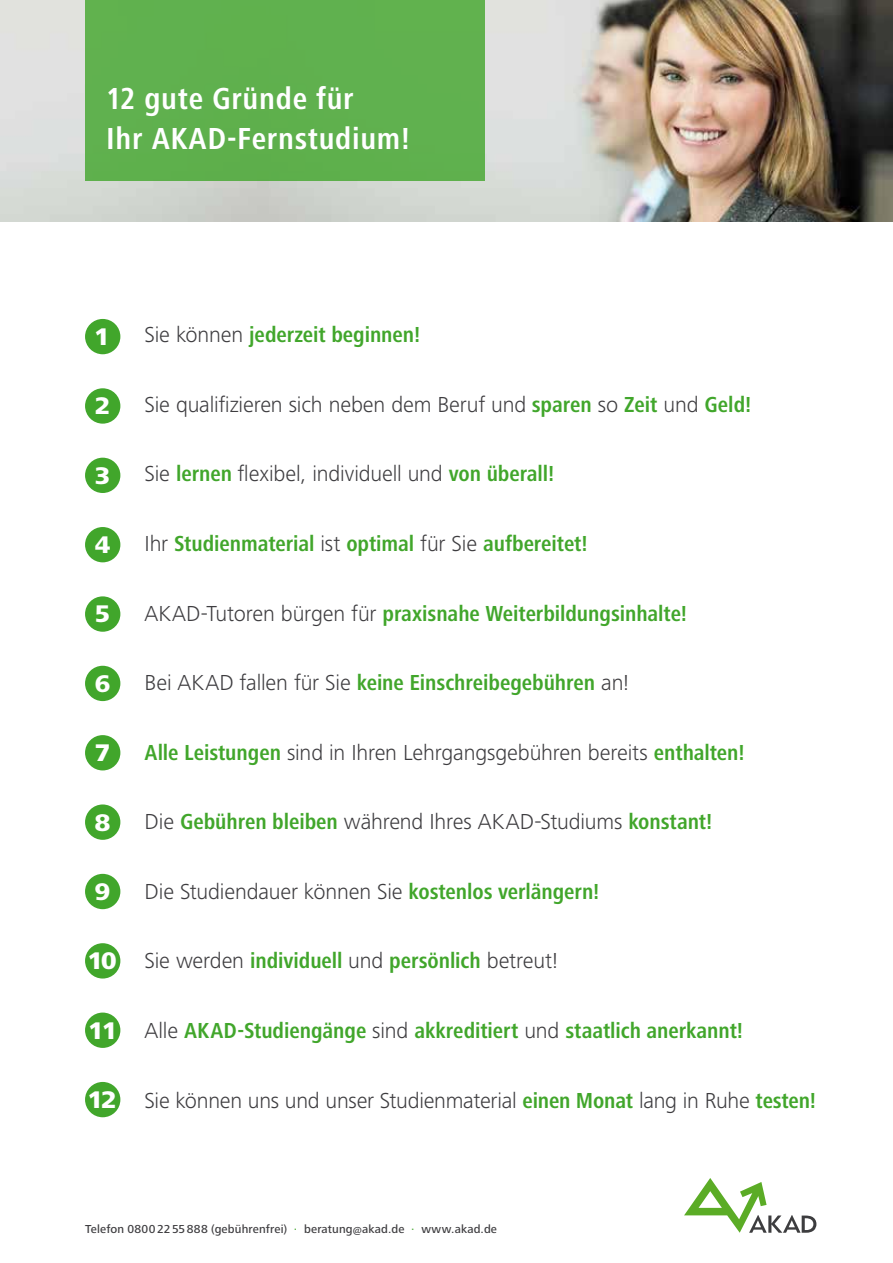
<style>
.page{position:relative;width:893px;height:1263px;background:#fff}
.page>*{position:absolute;margin:0;border:0;box-sizing:border-box;transform-origin:0 0}
.t1{font:700 condensed 31.5px/40.5px "Frutiger Next LTCE";letter-spacing:.02em;color:#fff}
.t2{font:800 24.9px "Frutiger Next LT";color:#fff}
.t3{font:300 22.5px "Frutiger Next LTCE";letter-spacing:-.01em;color:#3e3d40}
.t4{font:700 condensed 22.5px "Frutiger Next LTCE";letter-spacing:-.005em;color:#41a62b}
.t5{font:500 12px "Frutiger Next LTCE";letter-spacing:.015em;color:#3e3d40}
.s1{font-weight:300;font-stretch:normal;color:#3e3d40}
.s2{font-weight:700;font-stretch:condensed;color:#41a62b}
.s3{color:#41a62b}
</style>
<div class="page">
<svg style="left:684px;top:1178px;width:132px;height:55px"></svg>
<img style="left:268px;top:0;width:625px;height:221px">
<img style="left:0;top:0;width:268px;height:221px">
<div style="left:85px;top:0;width:400px;height:180px;background:#60b14e"></div>
<div style="left:85px;top:319px;width:35px;height:35px;background:#41a62b;border-radius:50%"></div>
<div style="left:85px;top:388px;width:35px;height:36px;background:#41a62b;border-radius:50%"></div>
<div style="left:85px;top:458px;width:35px;height:35px;background:#41a62b;border-radius:50%"></div>
<div style="left:85px;top:527px;width:35px;height:35px;background:#41a62b;border-radius:50%"></div>
<div style="left:85px;top:596px;width:35px;height:36px;background:#41a62b;border-radius:50%"></div>
<div style="left:85px;top:666px;width:35px;height:35px;background:#41a62b;border-radius:50%"></div>
<div style="left:85px;top:735px;width:35px;height:35px;background:#41a62b;border-radius:50%"></div>
<div style="left:85px;top:804px;width:35px;height:36px;background:#41a62b;border-radius:50%"></div>
<div style="left:85px;top:874px;width:35px;height:35px;background:#41a62b;border-radius:50%"></div>
<div style="left:85px;top:943px;width:35px;height:35px;background:#41a62b;border-radius:50%"></div>
<div style="left:85px;top:1012px;width:35px;height:36px;background:#41a62b;border-radius:50%"></div>
<div style="left:85px;top:1082px;width:35px;height:35px;background:#41a62b;border-radius:50%"></div>
<h1 class="t1" style="left:106px;top:78px;width:305px">12 gute Gründe für<br>Ihr AKAD-Fernstudium!</h1>
<p class="t2" style="left:94px;top:323px;width:17px">1</p>
<p class="t4" style="left:145px;top:322px;width:277px"><span class="s1">Sie können</span> jederzeit beginnen!</p>
<p class="t2" style="left:95px;top:392px;width:17px">2</p>
<p class="t3" style="left:145px;top:392px;width:608px">Sie qualifizieren sich neben dem Beruf und <span class="s2">sparen</span> so <span class="s2">Zeit</span> und <span class="s2">Geld!</span></p>
<p class="t2" style="left:95px;top:461px;width:17px">3</p>
<p class="t3" style="left:145px;top:461px;width:411px">Sie <span class="s2">lernen</span> flexibel, individuell und <span class="s2">von überall!</span></p>
<p class="t2" style="left:95px;top:531px;width:17px">4</p>
<p class="t4" style="left:145px;top:531px;width:445px"><span class="s1">Ihr</span> Studienmaterial <span class="s1">ist</span> optimal <span class="s1">für Sie</span> aufbereitet!</p>
<p class="t2" style="left:95px;top:600px;width:17px">5</p>
<p class="t4" style="left:145px;top:600px;width:544px"><span class="s1">AKAD-Tutoren bürgen für</span> praxisnahe Weiterbildungsinhalte!</p>
<p class="t2" style="left:95px;top:669px;width:17px">6</p>
<p class="t4" style="left:145px;top:670px;width:486px"><span class="s1">Bei AKAD fallen für Sie</span> keine Einschreibegebühren <span class="s1">an!</span></p>
<p class="t2" style="left:95px;top:739px;width:17px">7</p>
<p class="t3" style="left:145px;top:739px;width:602px"><span class="s2">Alle Leistungen</span> sind in Ihren Lehrgangsgebühren bereits <span class="s2">enthalten!</span></p>
<p class="t2" style="left:95px;top:808px;width:17px">8</p>
<p class="t3" style="left:145px;top:809px;width:569px">Die <span class="s2">Gebühren bleiben</span> während Ihres AKAD-Studiums <span class="s2">konstant!</span></p>
<p class="t2" style="left:95px;top:877px;width:17px">9</p>
<p class="t3" style="left:145px;top:879px;width:456px">Die Studiendauer können Sie <span class="s2">kostenlos verlängern!</span></p>
<p class="t2" style="left:88px;top:947px;width:30px">10</p>
<p class="t4" style="left:145px;top:948px;width:415px"><span class="s1">Sie werden</span> individuell <span class="s1">und</span> persönlich <span class="s1">betreut!</span></p>
<p class="t2" style="left:88px;top:1016px;width:31px">11</p>
<p class="t4" style="left:144px;top:1018px;width:600px"><span class="s1">Alle</span> AKAD-Studiengänge <span class="s1">sind</span> akkreditiert <span class="s1">und</span> staatlich anerkannt!</p>
<p class="t2" style="left:88px;top:1086px;width:30px">12</p>
<p class="t3" style="left:144px;top:1087px;width:673px">Sie können uns und unser Studienmaterial <span class="s2">einen Monat</span> lang in Ruhe <span class="s2">testen!</span></p>
<p class="t5" style="left:85px;top:1222px;width:413px">Telefon 08002255888 (gebührenfrei) <span class="s3">·</span> beratung@akad.de <span class="s3">·</span> www.akad.de</p>
</div>
